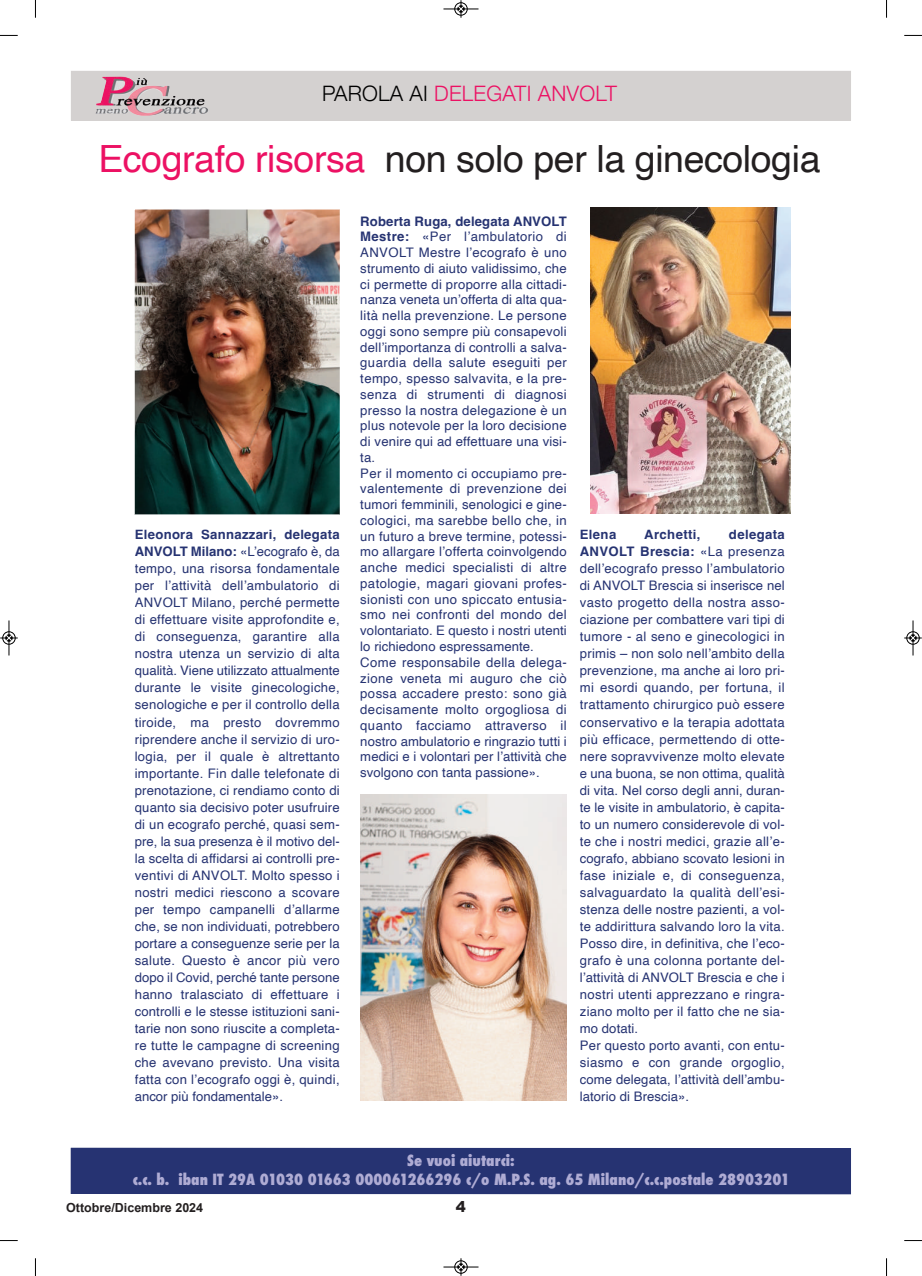
<style>
.page{position:relative;width:922px;height:1276px;background:#fff}
.page>*{position:absolute;margin:0;border:0;box-sizing:border-box;transform-origin:0 0}
.t1{font:37.5px "Helvetica";letter-spacing:-.01em;color:#231f20}
.t2{font:300 21.25px "Helvetica Neue";letter-spacing:.01em;color:#ec1163}
.t3{font:800 condensed 15px "Futura";color:#afacd4}
.t4{font:900 15px "Arial";color:#231f20}
.t5{font:13.12px/17px "Helvetica";letter-spacing:.02em;color:#263372}
.t6{font:700 13.12px "Helvetica";letter-spacing:.03em;color:#263372}
.t7{font:700 12.5px "Arial";color:#231f20}
.s1{color:#000}
.s2{color:#ec1163}
.s3{font-weight:700}
</style>
<div class="page">
<svg style="left:71px;top:1147px;width:507px;height:1px"></svg>
<div style="left:71px;top:71px;width:779px;height:49px;background:#d4d1d0"></div>
<img style="left:95px;top:77px;width:113px;height:39px">
<div style="left:71px;top:1148px;width:779px;height:46px;background:#263372"></div>
<svg style="left:134px;top:207px;width:657px;height:894px"></svg>
<div style="left:339px;top:209px;width:15px;height:904px;background:#fff"></div>
<div style="left:564px;top:209px;width:15px;height:904px;background:#fff"></div>
<div style="left:135px;top:514px;width:204px;height:15px;background:#fff"></div>
<div style="left:354px;top:514px;width:210px;height:15px;background:#fff"></div>
<div style="left:579px;top:514px;width:205px;height:15px;background:#fff"></div>
<img style="left:360px;top:794px;width:206px;height:306px">
<div style="left:583px;top:207px;width:206px;height:306px;background:#fff"></div>
<img style="left:590px;top:207px;width:200px;height:306px">
<svg style="left:35px;top:0;width:1px;height:18px"></svg>
<svg style="left:0;top:35px;width:18px;height:1px"></svg>
<svg style="left:886px;top:0;width:1px;height:18px"></svg>
<svg style="left:904px;top:35px;width:17px;height:1px"></svg>
<svg style="left:35px;top:1258px;width:1px;height:18px"></svg>
<svg style="left:0;top:1240px;width:18px;height:1px"></svg>
<svg style="left:886px;top:1258px;width:1px;height:18px"></svg>
<svg style="left:904px;top:1240px;width:17px;height:1px"></svg>
<div style="left:454px;top:2px;width:13px;height:14px;border:1px solid #fff;border-radius:50%"></div>
<hr style="left:443px;top:9px;width:35px;height:1px;background:#000">
<div style="left:454px;top:3px;width:13px;height:12px;border:1px solid #000;border-radius:50%"></div>
<svg style="left:457px;top:0;width:7px;height:18px"></svg>
<hr style="left:443px;top:1266px;width:35px;height:1px;background:#000">
<div style="left:454px;top:1260px;width:13px;height:13px;border:1px solid #000;border-radius:50%"></div>
<svg style="left:457px;top:1258px;width:7px;height:17px"></svg>
<div style="left:2px;top:631px;width:14px;height:13px;border:1px solid #fff;border-radius:50%"></div>
<hr style="left:9px;top:620px;width:1px;height:35px;background:#000">
<div style="left:3px;top:631px;width:12px;height:13px;border:1px solid #000;border-radius:50%"></div>
<svg style="left:0;top:635px;width:18px;height:6px"></svg>
<hr style="left:912px;top:620px;width:1px;height:35px;background:#000">
<div style="left:906px;top:631px;width:13px;height:13px;border:1px solid #000;border-radius:50%"></div>
<svg style="left:904px;top:635px;width:17px;height:6px"></svg>
<h2 class="t2" style="left:322px;top:80px;width:296px"><span class="s1">PAROLA AI</span> DELEGATI ANVOLT</h2>
<h1 class="t1" style="left:98px;top:143px;width:723px"><span class="s2">Ecografo risorsa</span> non solo per la ginecologia</h1>
<p class="t5" style="left:360px;top:214px;width:208px;line-height:15.8px"><span class="s3">Roberta Ruga, delegata ANVOLT Mestre:</span> «Per l’ambulatorio di ANVOLT Mestre l’ecografo è uno strumento di aiuto validissimo, che ci permette di proporre alla cittadi&shy;nanza veneta un’offerta di alta qua&shy;lità nella prevenzione. Le persone oggi sono sempre più consapevoli dell’importanza di controlli a salva&shy;guardia della salute eseguiti per tempo, spesso salvavita, e la pre&shy;senza di strumenti di diagnosi presso la nostra delegazione è un plus notevole per la loro decisione di venire qui ad effettuare una visi&shy;ta.<br>Per il momento ci occupiamo pre&shy;valentemente di prevenzione dei tumori femminili, senologici e gine&shy;cologici, ma sarebbe bello che, in un futuro a breve termine, potessi&shy;mo allargare l’offerta coinvolgendo anche medici specialisti di altre patologie, magari giovani profes&shy;sionisti con uno spiccato entusia&shy;smo nei confronti del mondo del volontariato. E questo i nostri utenti lo richiedono espressamente.<br>Come responsabile della delega&shy;zione veneta mi auguro che ciò possa accadere presto: sono già decisamente molto orgogliosa di quanto facciamo attraverso il nostro ambulatorio e ringrazio tutti i medici e i volontari per l’attività che svolgono con tanta passione».</p>
<p class="t5" style="left:135px;top:527px;width:206px;text-align:justify"><span class="s3">Eleonora Sannazzari, delegata ANVOLT Milano:</span> «L’ecografo è, da tempo, una risorsa fondamentale per l’attività dell’ambulatorio di ANVOLT Milano, perché permette di effettuare visite approfondite e, di conseguenza, garantire alla nostra utenza un servizio di alta qualità. Viene utilizzato attualmente durante le visite ginecologiche, senologiche e per il controllo della tiroide, ma presto dovremmo riprendere anche il servizio di uro&shy;logia, per il quale è altrettanto importante. Fin dalle telefonate di prenotazione, ci rendiamo conto di quanto sia decisivo poter usufruire di un ecografo perché, quasi sem&shy;pre, la sua presenza è il motivo del&shy;la scelta di affidarsi ai controlli pre&shy;ventivi di ANVOLT. Molto spesso i nostri medici riescono a scovare per tempo campanelli d’allarme che, se non individuati, potrebbero portare a conseguenze serie per la salute. Questo è ancor più vero dopo il Covid, perché tante persone hanno tralasciato di effettuare i controlli e le stesse istituzioni sani&shy;tarie non sono riuscite a completa&shy;re tutte le campagne di screening che avevano previsto. Una visita fatta con l’ecografo oggi è, quindi, ancor più fondamentale».</p>
<p class="t6" style="left:579px;top:529px;width:38px">Elena</p>
<p class="t6" style="left:644px;top:529px;width:58px">Archetti,</p>
<p class="t5" style="left:579px;top:527px;width:206px;text-indent:149px"><span class="s3">delegata ANVOLT Brescia:</span> «La presenza dell’ecografo presso l’ambulatorio di ANVOLT Brescia si inserisce nel vasto progetto della nostra asso&shy;ciazione per combattere vari tipi di tumore - al seno e ginecologici in primis – non solo nell’ambito della prevenzione, ma anche ai loro pri&shy;mi esordi quando, per fortuna, il trattamento chirurgico può essere conservativo e la terapia adottata più efficace, permettendo di otte&shy;nere sopravvivenze molto elevate e una buona, se non ottima, qualità di vita. Nel corso degli anni, duran&shy;te le visite in ambulatorio, è capita&shy;to un numero considerevole di vol&shy;te che i nostri medici, grazie all’e&shy;cografo, abbiano scovato lesioni in fase iniziale e, di conseguenza, salvaguardato la qualità dell’esi&shy;stenza delle nostre pazienti, a vol&shy;te addirittura salvando loro la vita.<br>Posso dire, in definitiva, che l’eco&shy;grafo è una colonna portante del&shy;l’attività di ANVOLT Brescia e che i nostri utenti apprezzano e ringra&shy;ziano molto per il fatto che ne sia&shy;mo dotati.<br>Per questo porto avanti, con entu&shy;siasmo e con grande orgoglio, come delegata, l’attività dell’ambu&shy;latorio di Brescia».</p>
<p class="t3" style="left:407px;top:1150px;width:109px">Se vuoi aiutarci:</p>
<p class="t3" style="left:133px;top:1170px;width:657px">c.c. b. iban IT 29A 01030 01663 000061266296 c/o M.P.S. ag. 10 Milano/c.c.postale 28903201</p>
<p class="t3" style="left:565px;top:1170px;width:20px">65</p>
<p class="t7" style="left:66px;top:1200px;width:138px">Ottobre/Dicembre 2024</p>
<p class="t4" style="left:455px;top:1195px;width:12px">4</p>
</div>
